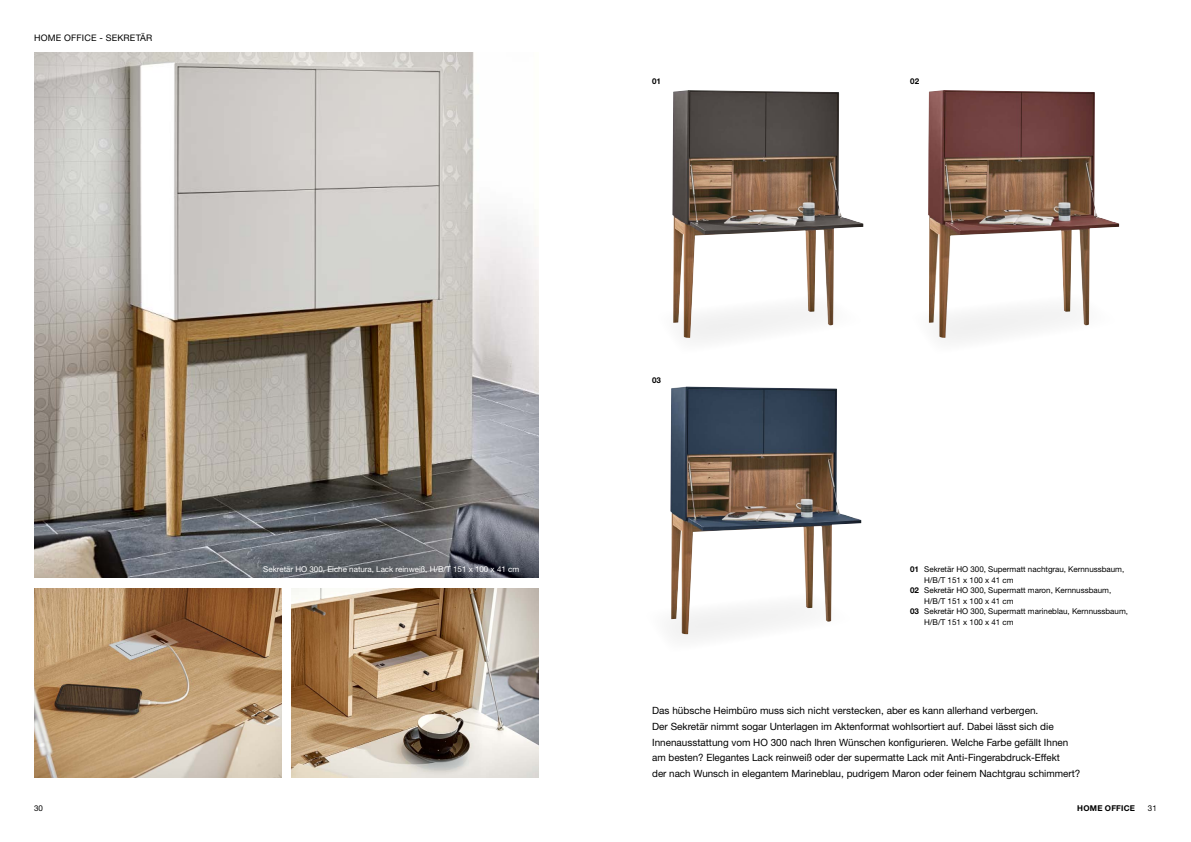
<style>
.page{position:relative;width:1191px;height:842px;background:#fff}
.page>*{position:absolute;margin:0;border:0;box-sizing:border-box;transform-origin:0 0}
.t1{font:10px/15.8px "Helvetica Neue LTW1 G";color:#000}
.t2{font:9px "Helvetica Neue LTW1 G";letter-spacing:.02em;color:#000}
.t3{font:8px "Helvetica Neue LTW1 G";color:#000}
.t4{font:8px "Helvetica Neue LTW1 G";color:#fff}
.t5{font:700 8px "Helvetica Neue LTW1 G";letter-spacing:.025em;color:#000}
.s1{font-weight:700}
</style>
<div class="page">
<img style="left:928px;top:90px;width:191px;height:203px">
<img style="left:672px;top:90px;width:191px;height:203px">
<img style="left:670px;top:386px;width:191px;height:205px">
<img style="left:34px;top:52px;width:505px;height:525px">
<img style="left:34px;top:588px;width:247px;height:189px">
<img style="left:292px;top:588px;width:247px;height:189px">
<svg style="left:673px;top:293px;width:161px;height:47px"></svg>
<svg style="left:928px;top:293px;width:162px;height:47px"></svg>
<svg style="left:671px;top:591px;width:161px;height:48px"></svg>
<p class="t2" style="left:34px;top:33px;width:120px">HOME OFFICE - SEKRETÄR</p>
<p class="t5" style="left:652px;top:76px;width:10px">01</p>
<p class="t5" style="left:910px;top:76px;width:10px">02</p>
<p class="t5" style="left:652px;top:375px;width:10px">03</p>
<p class="t4" style="left:263px;top:564px;width:257px">Sekretär HO 300, Eiche natura, Lack reinweiß, H/B/T 151 x 100 x 41 cm</p>
<p class="t3" style="left:910px;top:564px;width:216px"><span class="s1">01</span> Sekretär HO 300, Supermatt nachtgrau, Kernnussbaum,</p>
<p class="t3" style="left:924px;top:575px;width:91px">H/B/T 151 x 100 x 41 cm</p>
<p class="t3" style="left:910px;top:585px;width:203px"><span class="s1">02</span> Sekretär HO 300, Supermatt maron, Kernnussbaum,</p>
<p class="t3" style="left:924px;top:596px;width:91px">H/B/T 151 x 100 x 41 cm</p>
<p class="t3" style="left:910px;top:606px;width:220px"><span class="s1">03</span> Sekretär HO 300, Supermatt marineblau, Kernnussbaum,</p>
<p class="t3" style="left:924px;top:617px;width:91px">H/B/T 151 x 100 x 41 cm</p>
<p class="t1" style="left:652px;top:702px;width:430px">Das hübsche Heimbüro muss sich nicht verstecken, aber es kann allerhand verbergen.<br>Der Sekretär nimmt sogar Unterlagen im Aktenformat wohlsortiert auf. Dabei lässt sich die Innenausstattung vom HO 300 nach Ihren Wünschen konfigurieren. Welche Farbe gefällt Ihnen am besten? Elegantes Lack reinweiß oder der supermatte Lack mit Anti-Fingerabdruck-Effekt<br>der nach Wunsch in elegantem Marineblau, pudrigem Maron oder feinem Nachtgrau schimmert?</p>
<p class="t3" style="left:34px;top:803px;width:11px">30</p>
<p class="t5" style="left:1077px;top:803px;width:59px">HOME OFFICE</p>
<p class="t3" style="left:1147px;top:803px;width:11px">31</p>
</div>
